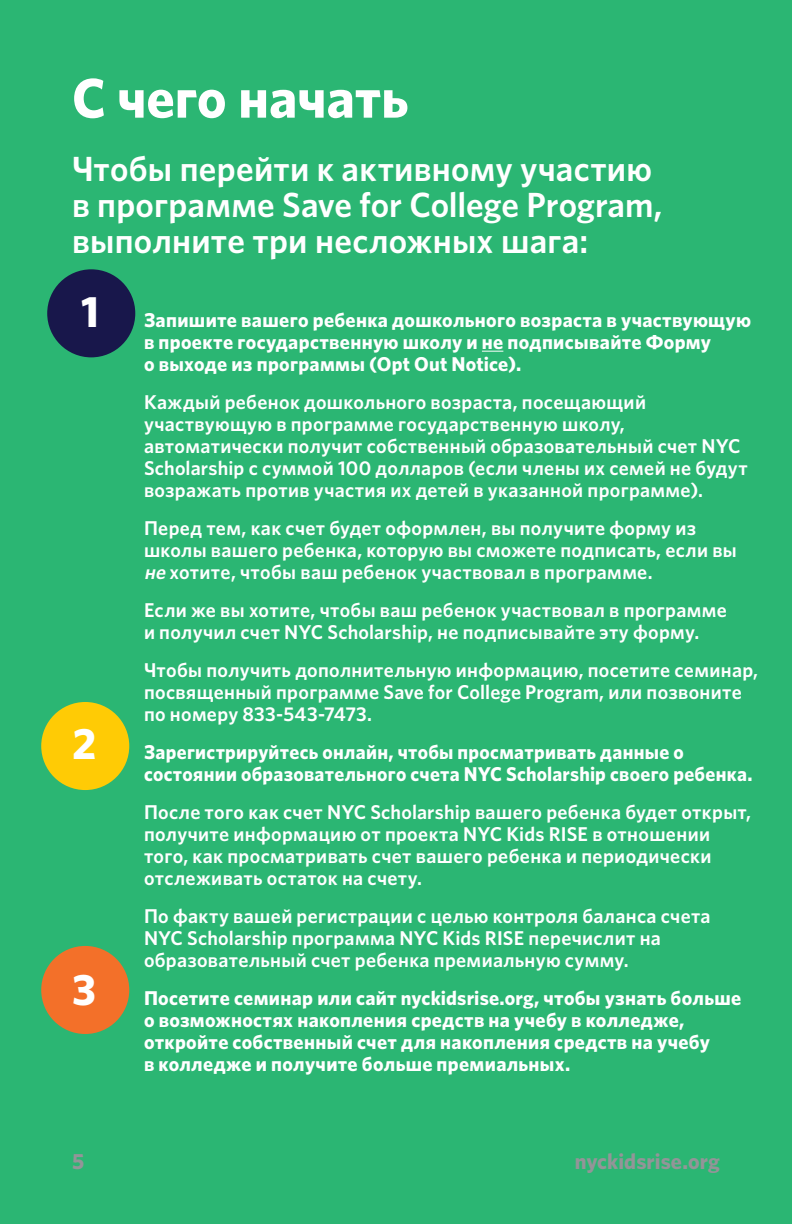
<style>
.page{position:relative;width:792px;height:1224px;background:#2bb673}
.page>*{position:absolute;margin:0;border:0;box-sizing:border-box;transform-origin:0 0}
.t1{font:700 56px "Whitney";color:#fff}
.t2{font:600 35px/36px "Whitney";letter-spacing:.005em;color:#fff}
.t3{font:700 22px "Whitney";color:#939598}
.t4{font:600 20px/22px "Whitney";letter-spacing:.015em;color:#fff}
.t5{font:700 20px/22px "Whitney";letter-spacing:.015em;color:#fff}
.s1{font-size:44px}
.s2{font-style:italic}
</style>
<div class="page">
<div style="left:47px;top:269px;width:88px;height:88px;background:#18174b;border-radius:50%"></div>
<div style="left:41px;top:702px;width:88px;height:88px;background:#ffcb05;border-radius:50%"></div>
<div style="left:41px;top:946px;width:88px;height:88px;background:#f37029;border-radius:50%"></div>
<svg style="left:482px;top:351px;width:21px;height:1px"></svg>
<h1 class="t1" style="left:72px;top:61px;width:338px">С чего начать</h1>
<h2 class="t2" style="left:72px;top:150px;width:592px">Чтобы перейти к активному участию в программе Save for College Program, выполните три несложных шага:</h2>
<p class="t5" style="left:144px;top:309px;width:609px;text-indent:-63px"><span class="s1">1</span> Запишите вашего ребенка дошкольного возраста в участвующую в проекте государственную школу и не подписывайте Форму<br>о выходе из программы (Opt Out Notice).</p>
<p class="t4" style="left:144px;top:391px;width:605px">Каждый ребенок дошкольного возраста, посещающий участвующую в программе государственную школу, автоматически получит собственный образовательный счет NYC Scholarship с суммой 100 долларов (если члены их семей не будут возражать против участия их детей в указанной программе).</p>
<p class="t4" style="left:144px;top:517px;width:594px">Перед тем, как счет будет оформлен, вы получите форму из школы вашего ребенка, которую вы сможете подписать, если вы <span class="s2">не</span> хотите, чтобы ваш ребенок участвовал в программе.</p>
<p class="t4" style="left:144px;top:599px;width:584px">Если же вы хотите, чтобы ваш ребенок участвовал в программе и получил счет NYC Scholarship, не подписывайте эту форму.</p>
<p class="t4" style="left:144px;top:659px;width:616px">Чтобы получить дополнительную информацию, посетите семинар, посвященный программе Save for College Program, или позвоните по номеру 833-543-7473.</p>
<p class="t5" style="left:144px;top:741px;width:610px;text-indent:-72px"><span class="s1">2</span> Зарегистрируйтесь онлайн, чтобы просматривать данные о состоянии образовательного счета NYC Scholarship своего ребенка.</p>
<p class="t4" style="left:144px;top:801px;width:609px">После того как счет NYC Scholarship вашего ребенка будет открыт, получите информацию от проекта NYC Kids RISE в отношении того, как просматривать счет вашего ребенка и периодически отслеживать остаток на счету.</p>
<p class="t4" style="left:144px;top:905px;width:568px">По факту вашей регистрации с целью контроля баланса счета<br>NYC Scholarship программа NYC Kids RISE перечислит на образовательный счет ребенка премиальную сумму.</p>
<p class="t5" style="left:144px;top:987px;width:599px;text-indent:-72px"><span class="s1">3</span> Посетите семинар или сайт nyckidsrise.org, чтобы узнать больше о возможностях накопления средств на учебу в колледже, откройте собственный счет для накопления средств на учебу<br>в колледже и получите больше премиальных.</p>
<p class="t3" style="left:72px;top:1146px;width:14px">5</p>
<p class="t3" style="left:575px;top:1146px;width:147px">nyckidsrise.org</p>
</div>
